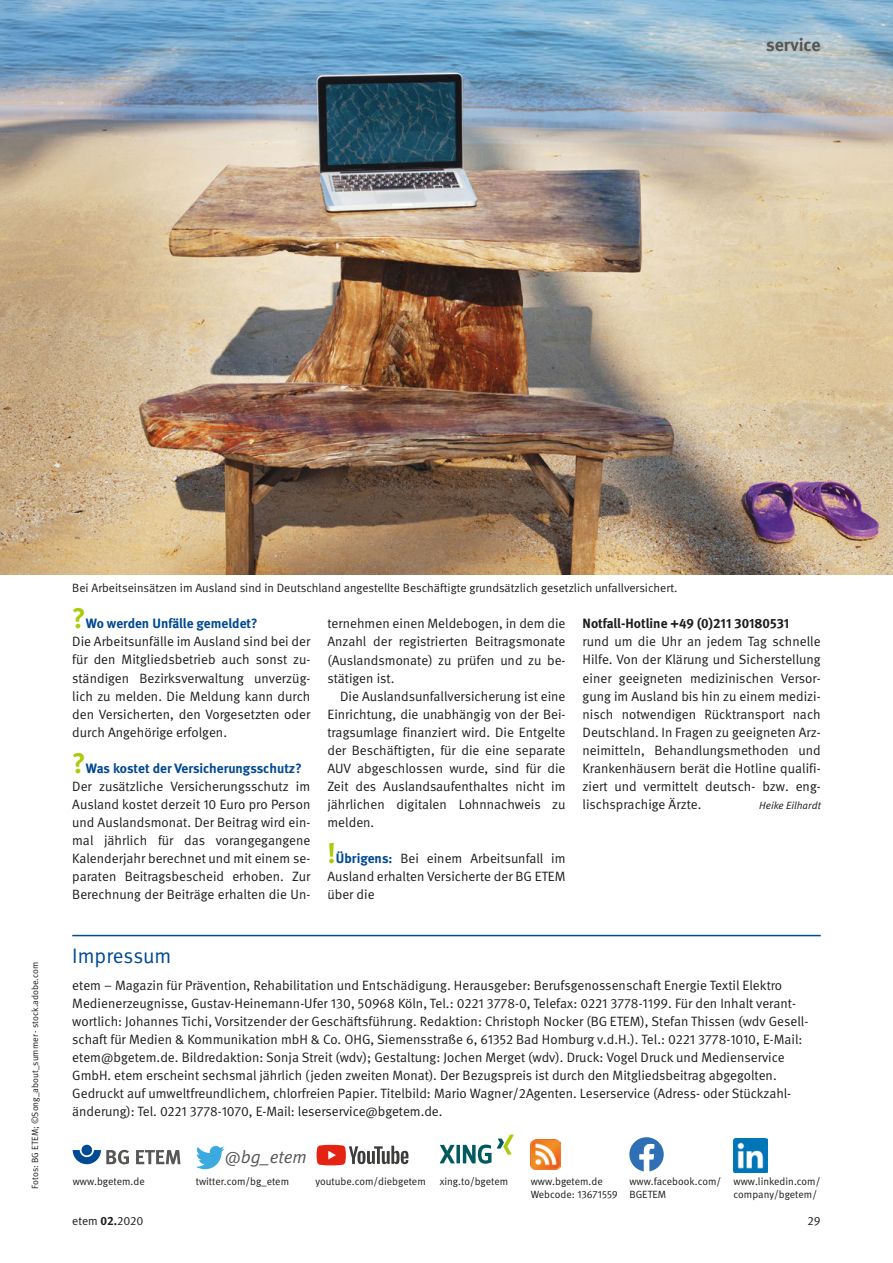
<style>
.page{position:relative;width:893px;height:1263px;background:#fff}
.page>*{position:absolute;margin:0;border:0;box-sizing:border-box;transform-origin:0 0}
.t1{font:21px "DGUV Meta";letter-spacing:-.005em;color:#004994}
.t2{font:700 18px "DGUV Meta";color:#575756}
.t3{font:italic 17.85px "DGUV Meta";color:#575756}
.t4{font:13.5px/18.1px "DGUV Meta";color:#1d1d1b;text-align:justify}
.t5{font:700 13.5px "DGUV Meta";color:#004994}
.t6{font:12px "DGUV Meta";color:#1d1d1b}
.t7{font:10.5px/13.5px "DGUV Meta";color:#1d1d1b}
.t8{font:italic 10.5px "DGUV Meta";color:#1d1d1b}
.t9{font:9px "DGUV Meta";color:#1d1d1b}
.s1{font-size:28.5px;color:#afca0b}
.s2{font-weight:700}
</style>
<div class="page">
<img style="left:0;top:0;width:893px;height:574px">
<hr style="left:72px;top:935px;width:749px;height:1px;background:#004994">
<div style="left:82px;top:1145px;width:10px;height:10px;background:#004994;border-radius:50%"></div>
<svg style="left:73px;top:1150px;width:56px;height:14px"></svg>
<svg style="left:136px;top:1150px;width:44px;height:14px"></svg>
<svg style="left:196px;top:1146px;width:28px;height:23px"></svg>
<svg style="left:317px;top:1145px;width:91px;height:20px"></svg>
<svg style="left:440px;top:1145px;width:15px;height:18px"></svg>
<svg style="left:456px;top:1145px;width:4px;height:18px"></svg>
<svg style="left:463px;top:1144px;width:28px;height:19px"></svg>
<svg style="left:497px;top:1134px;width:17px;height:20px"></svg>
<img style="left:531px;top:1139px;width:30px;height:30px">
<svg style="left:629px;top:1137px;width:35px;height:34px"></svg>
<img style="left:733px;top:1139px;width:35px;height:34px">
<h2 class="t2" style="left:766px;top:34px;width:56px">service</h2>
<p class="t9" style="left:30px;top:1188px;width:228px;rotate:-90deg">Fotos: BG ETEM; ©Song_about_summer - stock.adobe.com</p>
<p class="t6" style="left:72px;top:581px;width:607px">Bei Arbeitseinsätzen im Ausland sind in Deutschland angestellte Beschäftigte grundsätzlich gesetzlich unfallversichert.</p>
<h4 class="t5" style="left:72px;top:615px;width:187px"><span class="s1">?</span>Wo werden Unfälle gemeldet?</h4>
<p class="t4" style="left:72px;top:633px;width:240px">Die Arbeitsunfälle im Ausland sind bei der für den Mitgliedsbetrieb auch sonst zu&shy;ständigen Bezirksverwaltung unverzüg&shy;lich zu melden. Die Meldung kann durch den Versicherten, den Vorgesetzten oder durch Angehörige erfolgen.</p>
<h4 class="t5" style="left:72px;top:760px;width:231px"><span class="s1">?</span>Was kostet der Versicherungsschutz?</h4>
<p class="t4" style="left:72px;top:777px;width:240px">Der zusätzliche Versicherungsschutz im Ausland kostet derzeit 10 Euro pro Person und Auslandsmonat. Der Beitrag wird ein&shy;mal jährlich für das vorangegangene Kalenderjahr berechnet und mit einem se&shy;paraten Beitragsbescheid erhoben. Zur Berechnung der Beiträge erhalten die Un-</p>
<p class="t4" style="left:582px;top:615px;width:240px;text-align:left"><span class="s2">Notfall-Hotline +49 (0)211 30180531<br></span>rund um die Uhr an jedem Tag schnelle Hilfe. Von der Klärung und Sicherstellung einer geeigneten medizinischen Versor&shy;gung im Ausland bis hin zu einem medizi&shy;nisch notwendigen Rücktransport nach Deutschland. In Fragen zu geeigneten Arz&shy;neimitteln, Behandlungsmethoden und Krankenhäusern berät die Hotline qualifi&shy;ziert und vermittelt deutsch- bzw. eng&shy;lischsprachige Ärzte.</p>
<p class="t4" style="left:327px;top:615px;width:240px">ternehmen einen Meldebogen, in dem die Anzahl der registrierten Beitragsmonate (Auslandsmonate) zu prüfen und zu be&shy;stätigen ist.</p>
<p class="t4" style="left:327px;top:687px;width:240px;text-indent:13px">Die Auslandsunfallversicherung ist eine Einrichtung, die unabhängig von der Bei&shy;tragsumlage finanziert wird. Die Entgelte der Beschäftigten, für die eine separate AUV abgeschlossen wurde, sind für die Zeit des Auslandsaufenthaltes nicht im jährlichen digitalen Lohnnachweis zu melden.</p>
<h4 class="t5" style="left:327px;top:850px;width:67px"><span class="s1">!</span>Übrigens:</h4>
<p class="t8" style="left:759px;top:799px;width:63px">Heike Eilhardt</p>
<p class="t4" style="left:327px;top:850px;width:240px;text-indent:73px">Bei einem Arbeitsunfall im Ausland erhalten Versicherte der BG ETEM über die</p>
<h2 class="t1" style="left:72px;top:943px;width:101px">Impressum</h2>
<p class="t4" style="left:72px;top:976px;width:737px;text-align:left">etem – Magazin für Prävention, Rehabilitation und Entschädigung. Herausgeber: Berufsgenossenschaft Energie Textil Elektro Medienerzeugnisse, Gustav-Heinemann-Ufer 130, 50968 Köln, Tel.: 0221 3778-0, Telefax: 0221 3778-1199. Für den Inhalt verant&shy;wortlich: Johannes Tichi, Vorsitzender der Geschäftsführung. Redaktion: Christoph Nocker (BG ETEM), Stefan Thissen (wdv Gesell&shy;schaft für Medien &amp; Kommunikation mbH &amp; Co. OHG, Siemensstraße 6, 61352 Bad Homburg v.d.H.). Tel.: 0221 3778-1010, E-Mail: etem@bgetem.de. Bildredaktion: Sonja Streit (wdv); Gestaltung: Jochen Merget (wdv). Druck: Vogel Druck und Medienservice GmbH. etem erscheint sechsmal jährlich (jeden zweiten Monat). Der Bezugspreis ist durch den Mitgliedsbeitrag abgegolten.<br>Gedruckt auf umweltfreundlichem, chlorfreien Papier. Titelbild: Mario Wagner/2Agenten. Leserservice (Adress- oder Stückzahl&shy;änderung): Tel. 0221 3778-1070, E-Mail: leserservice@bgetem.de.</p>
<p class="t7" style="left:73px;top:1174px;width:74px">www.bgetem.de</p>
<p class="t3" style="left:225px;top:1146px;width:84px">@bg_etem</p>
<p class="t7" style="left:196px;top:1174px;width:95px">twitter.com/bg_etem</p>
<p class="t7" style="left:315px;top:1174px;width:112px">youtube.com/diebgetem</p>
<p class="t7" style="left:440px;top:1174px;width:70px">xing.to/bgetem</p>
<p class="t7" style="left:531px;top:1174px;width:74px">www.bgetem.de</p>
<p class="t7" style="left:531px;top:1188px;width:89px">Webcode: 13671559</p>
<p class="t7" style="left:629px;top:1174px;width:93px">www.facebook.com/<br>BGETEM</p>
<p class="t7" style="left:733px;top:1174px;width:88px">www.linkedin.com/ company/bgetem/</p>
<p class="t6" style="left:72px;top:1213px;width:73px">etem <span class="s2">02.</span>2020</p>
<p class="t6" style="left:808px;top:1213px;width:15px">29</p>
</div>
